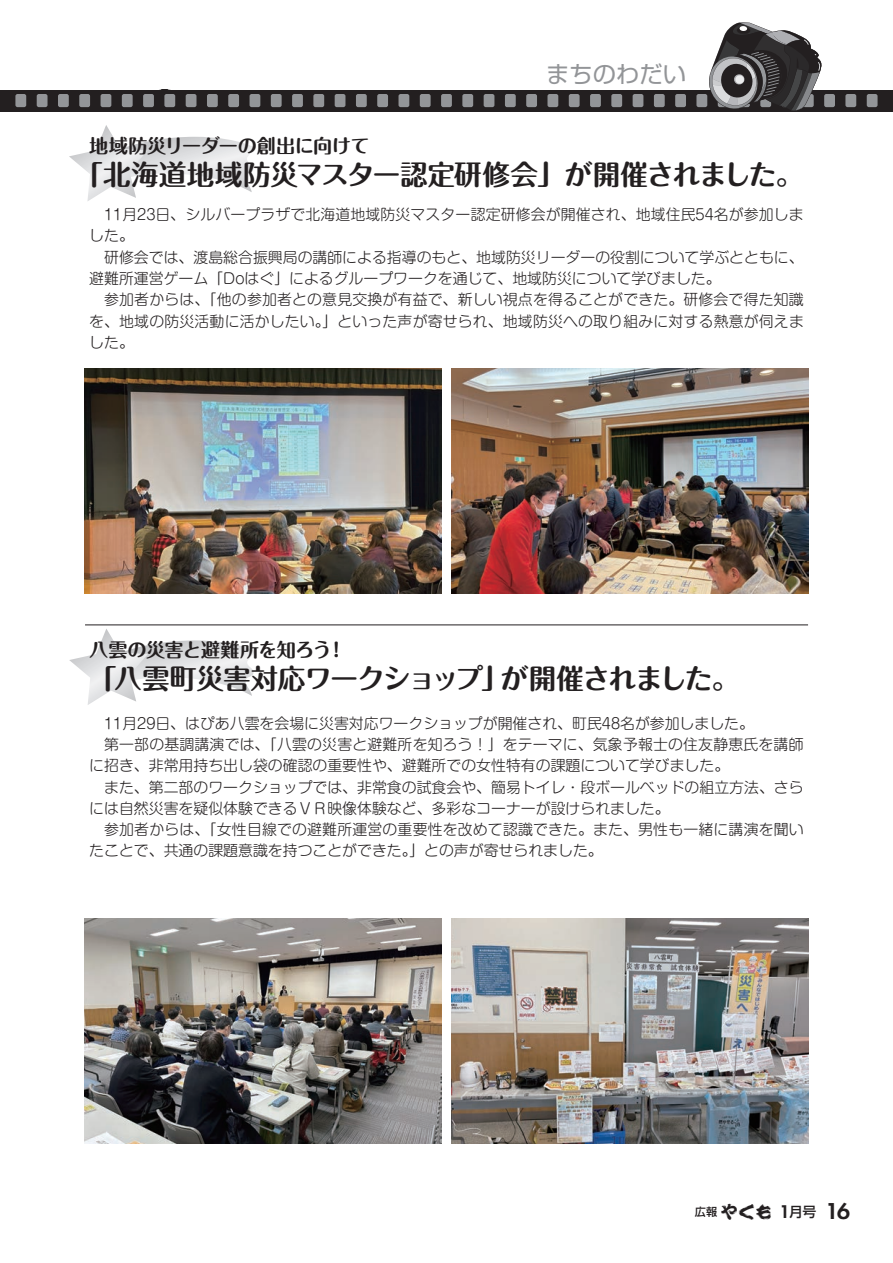
<style>
.page{position:relative;width:893px;height:1263px;background:#fff}
.page>*{position:absolute;margin:0;border:0;box-sizing:border-box;transform-origin:0 0}
.t1{font:700 27.6px "Maru Fo Pro";letter-spacing:-.03em;color:#231f20}
.t2{font:23.4px "Shin Go Pro";color:#939598}
.t3{font:700 19.2px "Maru Fo Pro";letter-spacing:-.025em;color:#231f20}
.t4{font:300 14.85px/21.3px "Shin M Go Pro";color:#231f20}
.t5{font:500 13.8px "Shin Go Pro";color:#231f20}
.t6{font:500 11.1px "Shin Go Pro";color:#231f20}
.s1{font-family:"Futura PT";font-weight:600;font-size:19.2px}
.s2{font-family:"Futura PT";font-weight:600;font-size:23.85px}
</style>
<div class="page">
<div style="left:0;top:90px;width:893px;height:21px;background:#231f20"></div>
<div style="left:15px;top:94px;width:11px;height:13px;background:#939598;border-radius:2px"></div>
<div style="left:37px;top:94px;width:11px;height:13px;background:#939598;border-radius:2px"></div>
<div style="left:58px;top:94px;width:11px;height:13px;background:#939598;border-radius:2px"></div>
<div style="left:79px;top:94px;width:11px;height:13px;background:#939598;border-radius:2px"></div>
<div style="left:101px;top:94px;width:10px;height:13px;background:#939598;border-radius:2px"></div>
<div style="left:122px;top:94px;width:11px;height:13px;background:#939598;border-radius:2px"></div>
<div style="left:143px;top:94px;width:11px;height:13px;background:#939598;border-radius:2px"></div>
<div style="left:164px;top:94px;width:11px;height:13px;background:#939598;border-radius:2px"></div>
<div style="left:186px;top:94px;width:10px;height:13px;background:#939598;border-radius:2px"></div>
<div style="left:207px;top:94px;width:11px;height:13px;background:#939598;border-radius:2px"></div>
<div style="left:228px;top:94px;width:11px;height:13px;background:#939598;border-radius:2px"></div>
<div style="left:250px;top:94px;width:10px;height:13px;background:#939598;border-radius:2px"></div>
<div style="left:271px;top:94px;width:11px;height:13px;background:#939598;border-radius:2px"></div>
<div style="left:292px;top:94px;width:11px;height:13px;background:#939598;border-radius:2px"></div>
<div style="left:313px;top:94px;width:11px;height:13px;background:#939598;border-radius:2px"></div>
<div style="left:335px;top:94px;width:10px;height:13px;background:#939598;border-radius:2px"></div>
<div style="left:356px;top:94px;width:11px;height:13px;background:#939598;border-radius:2px"></div>
<div style="left:377px;top:94px;width:11px;height:13px;background:#939598;border-radius:2px"></div>
<div style="left:398px;top:94px;width:11px;height:13px;background:#939598;border-radius:2px"></div>
<div style="left:420px;top:94px;width:11px;height:13px;background:#939598;border-radius:2px"></div>
<div style="left:441px;top:94px;width:11px;height:13px;background:#939598;border-radius:2px"></div>
<div style="left:462px;top:94px;width:11px;height:13px;background:#939598;border-radius:2px"></div>
<div style="left:484px;top:94px;width:10px;height:13px;background:#939598;border-radius:2px"></div>
<div style="left:505px;top:94px;width:11px;height:13px;background:#939598;border-radius:2px"></div>
<div style="left:526px;top:94px;width:11px;height:13px;background:#939598;border-radius:2px"></div>
<div style="left:547px;top:94px;width:11px;height:13px;background:#939598;border-radius:2px"></div>
<div style="left:569px;top:94px;width:11px;height:13px;background:#939598;border-radius:2px"></div>
<div style="left:590px;top:94px;width:11px;height:13px;background:#939598;border-radius:2px"></div>
<div style="left:611px;top:94px;width:11px;height:13px;background:#939598;border-radius:2px"></div>
<div style="left:633px;top:94px;width:10px;height:13px;background:#939598;border-radius:2px"></div>
<div style="left:654px;top:94px;width:11px;height:13px;background:#939598;border-radius:2px"></div>
<div style="left:675px;top:94px;width:11px;height:13px;background:#939598;border-radius:2px"></div>
<div style="left:696px;top:94px;width:11px;height:13px;background:#939598;border-radius:2px"></div>
<div style="left:824px;top:94px;width:11px;height:13px;background:#939598;border-radius:2px"></div>
<div style="left:845px;top:94px;width:11px;height:13px;background:#939598;border-radius:2px"></div>
<div style="left:867px;top:94px;width:10px;height:13px;background:#939598;border-radius:2px"></div>
<svg style="left:69px;top:125px;width:186px;height:76px"></svg>
<svg style="left:69px;top:629px;width:186px;height:76px"></svg>
<hr style="left:85px;top:625px;width:723px;height:1px;background:#231f20">
<img style="left:85px;top:368px;width:356px;height:225px">
<img style="left:451px;top:368px;width:357px;height:225px">
<svg style="left:709px;top:22px;width:112px;height:89px"></svg>
<img style="left:85px;top:918px;width:356px;height:225px">
<img style="left:451px;top:918px;width:357px;height:225px">
<h2 class="t2" style="left:546px;top:55px;width:142px">まちのわだい</h2>
<p class="t3" style="left:89px;top:130px;width:282px">地域防災リーダーの創出に向けて</p>
<h1 class="t1" style="left:75px;top:152px;width:729px">「北海道地域防災マスター認定研修会」が開催されました。</h1>
<p class="t4" style="left:89px;top:202px;width:716px;text-indent:15px">11月23日、シルバープラザで北海道地域防災マスター認定研修会が開催され、地域住民54名が参加しました。</p>
<p class="t4" style="left:89px;top:245px;width:716px;text-indent:15px">研修会では、渡島総合振興局の講師による指導のもと、地域防災リーダーの役割について学ぶとともに、避難所運営ゲーム「Doはぐ」によるグループワークを通じて、地域防災について学びました。</p>
<p class="t4" style="left:89px;top:287px;width:716px;text-align:justify;text-indent:15px">参加者からは、「他の参加者との意見交換が有益で、新しい視点を得ることができた。研修会で得た知識を、地域の防災活動に活かしたい。」といった声が寄せられ、地域防災への取り組みに対する熱意が伺えました。</p>
<p class="t3" style="left:89px;top:634px;width:258px">八雲の災害と避難所を知ろう！</p>
<h1 class="t1" style="left:89px;top:656px;width:651px">「八雲町災害対応ワークショップ」が開催されました。</h1>
<p class="t4" style="left:104px;top:711px;width:651px">11月29日、はぴあ八雲を会場に災害対応ワークショップが開催され、町民48名が参加しました。</p>
<p class="t4" style="left:104px;top:732px;width:701px">第一部の基調講演では、「八雲の災害と避難所を知ろう！」をテーマに、気象予報士の住友静恵氏を講師</p>
<p class="t4" style="left:89px;top:753px;width:641px">に招き、非常用持ち出し袋の確認の重要性や、避難所での女性特有の課題について学びました。</p>
<p class="t4" style="left:104px;top:775px;width:701px">また、第二部のワークショップでは、非常食の試食会や、簡易トイレ・段ボールベッドの組立方法、さら</p>
<p class="t4" style="left:89px;top:796px;width:582px">には自然災害を疑似体験できるＶＲ映像体験など、多彩なコーナーが設けられました。</p>
<p class="t4" style="left:104px;top:817px;width:701px">参加者からは、「女性目線での避難所運営の重要性を改めて認識できた。また、男性も一緒に講演を聞い</p>
<p class="t4" style="left:89px;top:838px;width:515px">たことで、共通の課題意識を持つことができた。」との声が寄せられました。</p>
<p class="t6" style="left:695px;top:1203px;width:24px">広報</p>
<p class="t5" style="left:779px;top:1200px;width:72px"><span class="s1">1</span>月号 <span class="s2">16</span></p>
</div>
